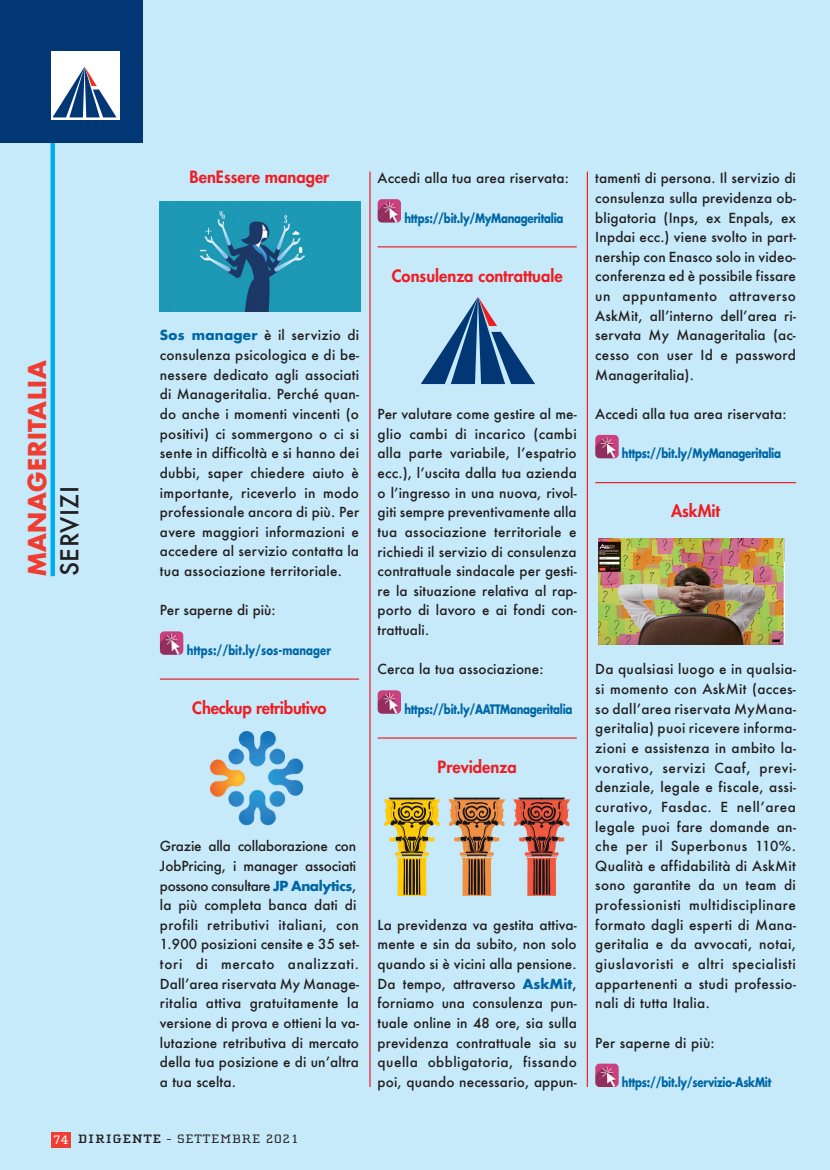
<style>
.page{position:relative;width:830px;height:1170px;background:#fff}
.page>*{position:absolute;margin:0;border:0;box-sizing:border-box;transform-origin:0 0}
.t1{font:700 24px "Futura";letter-spacing:.025em;color:#ee3e34}
.t2{font:500 24px "Futura";letter-spacing:.025em;color:#231f20}
.t3{font:800 16.5px "Futura";color:#ee1d23}
.t4{font:500 13.5px/19.6px "Futura";letter-spacing:.01em;color:#231f20;text-align:justify}
.t5{font:700 12.75px "Futura";letter-spacing:-.025em;color:#0067a5;scale:.8 1}
.t6{font:700 12.75px "Futura";color:#0067a5;scale:.8 1}
.t7{font:12.6px "Cholla Slab";letter-spacing:.05em;color:#231f20;scale:1.2 1}
.s1{font-weight:700;color:#0067a5}
.s2{color:#fff}
.s3{font-weight:700}
</style>
<div class="page">
<div style="left:0;top:0;width:829px;height:1169px;background:#c6eafa"></div>
<div style="left:50px;top:125px;width:5px;height:451px;background:#00aeef"></div>
<div style="left:0;top:0;width:143px;height:143px;background:#013775"></div>
<div style="left:51px;top:51px;width:68px;height:68px;background:#fff"></div>
<svg style="left:53px;top:67px;width:63px;height:50px"></svg>
<div style="left:51px;top:1131px;width:20px;height:16px;background:#ee3e34"></div>
<hr style="left:586px;top:172px;width:1px;height:914px;background:#ee1d23">
<hr style="left:369px;top:172px;width:1px;height:914px;background:#ee1d23">
<hr style="left:377px;top:246px;width:199px;height:1px;background:#ee1d23">
<hr style="left:377px;top:737px;width:199px;height:1px;background:#ee1d23">
<img style="left:377px;top:199px;width:24px;height:23px">
<img style="left:377px;top:690px;width:24px;height:23px">
<hr style="left:160px;top:678px;width:199px;height:1px;background:#ee1d23">
<img style="left:160px;top:631px;width:23px;height:23px">
<hr style="left:595px;top:482px;width:200px;height:1px;background:#ee1d23">
<img style="left:595px;top:435px;width:23px;height:23px">
<img style="left:595px;top:1063px;width:23px;height:23px">
<img style="left:160px;top:201px;width:200px;height:110px">
<img style="left:210px;top:731px;width:94px;height:95px">
<svg style="left:421px;top:297px;width:114px;height:87px"></svg>
<svg style="left:383px;top:797px;width:57px;height:98px"></svg>
<svg style="left:448px;top:797px;width:57px;height:98px"></svg>
<svg style="left:513px;top:797px;width:57px;height:98px"></svg>
<img style="left:598px;top:538px;width:186px;height:106px">
<h1 class="t1" style="left:20px;top:576px;width:217px;rotate:-90deg">MANAGERITALIA</h1>
<h1 class="t2" style="left:53px;top:576px;width:92px;rotate:-90deg">SERVIZI</h1>
<p class="t3" style="left:189px;top:166px;width:141px">BenEssere manager</p>
<p class="t4" style="left:377px;top:168px;width:193px">Accedi alla tua area riservata:</p>
<p class="t5" style="left:404px;top:209px;width:200px">https://bit.ly/MyManageritalia</p>
<p class="t3" style="left:391px;top:264px;width:172px">Consulenza contrattuale</p>
<p class="t4" style="left:160px;top:325px;width:200px"><span class="s1">Sos manager</span> è il servizio di consulenza psicologica e di be&shy;nessere dedicato agli associati di Manageritalia. Perché quan&shy;do anche i momenti vincenti (o positivi) ci sommergono o ci si sente in difficoltà e si hanno dei dubbi, saper chiedere aiuto è importante, riceverlo in modo professionale ancora di più. Per avere maggiori informazioni e accedere al servizio contatta la tua associazione territoriale.</p>
<p class="t4" style="left:160px;top:600px;width:117px">Per saperne di più:</p>
<p class="t6" style="left:187px;top:641px;width:182px">https://bit.ly/sos-manager</p>
<p class="t3" style="left:192px;top:696px;width:136px">Checkup retributivo</p>
<p class="t4" style="left:377px;top:404px;width:201px">Per valutare come gestire al me&shy;glio cambi di incarico (cambi alla parte variabile, l’espatrio ecc.), l’uscita dalla tua azienda o l’ingresso in una nuova, rivol&shy;giti sempre preventivamente alla tua associazione territoriale e richiedi il servizio di consulenza contrattuale sindacale per gesti&shy;re la situazione relativa al rap&shy;porto di lavoro e ai fondi con&shy;trattuali.</p>
<p class="t4" style="left:377px;top:659px;width:167px">Cerca la tua associazione:</p>
<p class="t5" style="left:404px;top:700px;width:211px">https://bit.ly/AATTManageritalia</p>
<p class="t3" style="left:437px;top:755px;width:81px">Previdenza</p>
<p class="t4" style="left:160px;top:836px;width:200px;text-align:left">Grazie alla collaborazione con<br>JobPricing, i manager associati possono consultare <span class="s1">JP Analytics</span>, la più completa banca dati di profili retributivi italiani, con<br>1.900 posizioni censite e 35 set&shy;tori di mercato analizzati.<br>Dall’area riservata My Manage&shy;ritalia attiva gratuitamente la versione di prova e ottieni la va&shy;lutazione retributiva di mercato della tua posizione e di un’altra a tua scelta.</p>
<p class="t7" style="left:53px;top:1132px;width:206px"><span class="s2">74</span> <span class="s3">DIRIGENTE</span> - SETTEMBRE 2021</p>
<p class="t4" style="left:377px;top:914px;width:200px">La previdenza va gestita attiva&shy;mente e sin da subito, non solo quando si è vicini alla pensione.<br>Da tempo, attraverso <span class="s1">AskMit</span>, forniamo una consulenza pun&shy;tuale online in 48 ore, sia sulla previdenza contrattuale sia su quella obbligatoria, fissando poi, quando necessario, appun-</p>
<p class="t4" style="left:595px;top:168px;width:202px">tamenti di persona. Il servizio di consulenza sulla previdenza ob&shy;bligatoria (Inps, ex Enpals, ex Inpdai ecc.) viene svolto in part&shy;nership con Enasco solo in video&shy;conferenza ed è possibile fissare un appuntamento attraverso AskMit, all’interno dell’area ri&shy;servata My Manageritalia (ac&shy;cesso con user Id e password Manageritalia).</p>
<p class="t4" style="left:595px;top:404px;width:193px">Accedi alla tua area riservata:</p>
<p class="t5" style="left:621px;top:444px;width:200px">https://bit.ly/MyManageritalia</p>
<p class="t3" style="left:670px;top:500px;width:51px">AskMit</p>
<p class="t4" style="left:595px;top:659px;width:202px">Da qualsiasi luogo e in qualsia&shy;si momento con AskMit (acces&shy;so dall’area riservata MyMana&shy;geritalia) puoi ricevere informa&shy;zioni e assistenza in ambito la&shy;vorativo, servizi Caaf, previ&shy;denziale, legale e fiscale, assi&shy;curativo, Fasdac. E nell’area legale puoi fare domande an&shy;che per il Superbonus 110%.<br>Qualità e affidabilità di AskMit sono garantite da un team di professionisti multidisciplinare formato dagli esperti di Mana&shy;geritalia e da avvocati, notai, giuslavoristi e altri specialisti appartenenti a studi professio&shy;nali di tutta Italia.</p>
<p class="t4" style="left:595px;top:1032px;width:121px">Per saperne di più:</p>
<p class="t5" style="left:621px;top:1073px;width:188px">https://bit.ly/servizio-AskMit</p>
</div>
